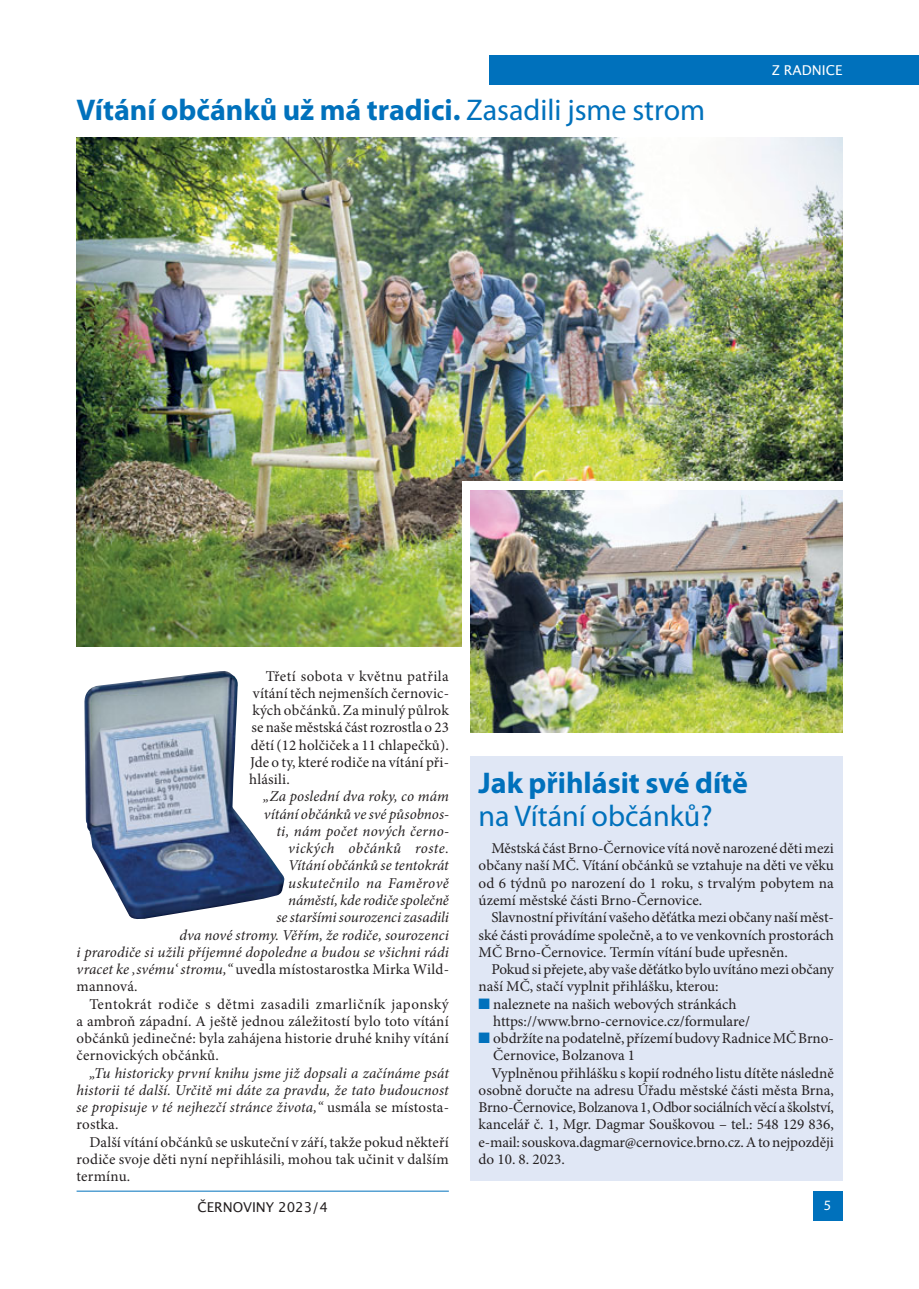
<style>
.page{position:relative;width:919px;height:1289px;background:#fff}
.page>*{position:absolute;margin:0;border:0;box-sizing:border-box;transform-origin:0 0}
.t1{font:700 30px "Myriad Pro";color:#0071bc}
.t2{font:30px "Myriad Pro";color:#0071bc}
.t3{font:15px/17.2px "Minion Pro";color:#231f20;text-align:justify}
.t4{font:italic 15px/17.2px "Minion Pro";letter-spacing:.005em;color:#231f20;text-align:justify}
.t5{font:15px "Minion Pro";letter-spacing:-.02em;color:#231f20}
.t6{font:15px "Minion Pro";letter-spacing:.035em;color:#231f20}
.t7{font:italic 15px "Minion Pro";letter-spacing:.025em;color:#231f20}
.t8{font:14.25px "Myriad Pro";color:#fff}
.t9{font:13.5px "Lucida Grande";color:#231f20}
.t10{font:13.5px "Lucida Grande";color:#fff}
.s1{font-weight:400}
.s2{font-style:italic}
.s3{font-style:normal}
.s4{color:#0071bc}
</style>
<div class="page">
<hr style="left:77px;top:1190px;width:372px;height:1px;background:#0071bc">
<div style="left:812px;top:1191px;width:30px;height:29px;background:#0071bc"></div>
<div style="left:490px;top:55px;width:428px;height:30px;background:#0071bc"></div>
<img style="left:77px;top:137px;width:765px;height:509px">
<div style="left:470px;top:756px;width:372px;height:424px;background:#e0e7f5"></div>
<div style="left:461px;top:481px;width:381px;height:257px;background:#fff"></div>
<img style="left:84px;top:671px;width:201px;height:248px">
<img style="left:470px;top:490px;width:372px;height:243px">
<h1 class="t1" style="left:77px;top:99px;width:630px">Vítání občánků už má tradici. <span class="s1">Zasadili jsme strom</span></h1>
<p class="t10" style="left:771px;top:63px;width:72px">Z RADNICE</p>
<p class="t3" style="left:249px;top:668px;width:201px;text-indent:17px">Třetí sobota v květnu patřila vítání těch nejmenších černovic&shy;kých občánků. Za minulý půlrok se naše městská část rozrostla o 23 dětí (12 holčiček a 11 chlapečků).<br>Jde o ty, které rodiče na vítání při&shy;hlásili.</p>
<p class="t4" style="left:263px;top:789px;width:187px">„Za poslední dva roky, co mám</p>
<p class="t4" style="left:264px;top:806px;width:187px">vítání občánků ve své působnos-</p>
<p class="t4" style="left:276px;top:823px;width:174px">ti, nám počet nových černo-</p>
<p class="t7" style="left:288px;top:842px;width:162px">vických občánků roste.</p>
<p class="t4" style="left:288px;top:858px;width:162px">Vítání občánků se tentokrát</p>
<p class="t7" style="left:288px;top:877px;width:162px">uskutečnilo na Faměrově</p>
<p class="t4" style="left:288px;top:892px;width:162px">náměstí, kde rodiče společně</p>
<p class="t4" style="left:276px;top:910px;width:174px">se staršími sourozenci zasadili</p>
<p class="t4" style="left:179px;top:927px;width:271px">dva nové stromy. Věřím, že rodiče, sourozenci</p>
<p class="t4" style="left:77px;top:944px;width:374px">i prarodiče si užili příjemné dopoledne a budou se všichni rádi</p>
<p class="t3" style="left:77px;top:961px;width:374px"><span class="s2">vracet ke ‚svému‘ stromu,“</span> uvedla místostarostka Mirka Wild-</p>
<p class="t3" style="left:77px;top:979px;width:62px">mannová.</p>
<p class="t6" style="left:89px;top:997px;width:361px">Tentokrát rodiče s dětmi zasadili zmarličník japonský</p>
<p class="t3" style="left:77px;top:1013px;width:373px">a ambroň západní. A ještě jednou záležitostí bylo toto vítání</p>
<p class="t3" style="left:77px;top:1030px;width:374px">občánků jedinečné: byla zahájena historie druhé knihy vítání</p>
<p class="t3" style="left:77px;top:1048px;width:144px">černovických občánků.</p>
<p class="t4" style="left:77px;top:1065px;width:374px;text-indent:13px">„Tu historicky první knihu jsme již dopsali a začínáme psát historii té další. Určitě mi dáte za pravdu, že tato budoucnost se propisuje v té nejhezčí stránce života,“ <span class="s3">usmála se místosta&shy;rostka.</span></p>
<p class="t3" style="left:77px;top:1134px;width:374px;text-indent:13px">Další vítání občánků se uskuteční v září, takže pokud někteří rodiče svoje děti nyní nepřihlásili, mohou tak učinit v dalším termínu.</p>
<h1 class="t1" style="left:478px;top:771px;width:271px">Jak přihlásit své dítě</h1>
<h1 class="t2" style="left:478px;top:804px;width:235px">na Vítání občánků?</h1>
<p class="t3" style="left:478px;top:841px;width:357px;text-indent:13px">Městská část Brno-Černovice vítá nově narozené děti mezi občany naší MČ. Vítání občánků se vztahuje na děti ve věku od 6 týdnů po narození do 1 roku, s trvalým pobytem na území městské části Brno-Černovice.</p>
<p class="t3" style="left:478px;top:910px;width:357px;text-indent:13px">Slavnostní přivítání vašeho děťátka mezi občany naší měst&shy;ské části provádíme společně, a to ve venkovních prostorách MČ Brno-Černovice. Termín vítání bude upřesněn.</p>
<p class="t3" style="left:478px;top:961px;width:357px;text-indent:13px">Pokud si přejete, aby vaše děťátko bylo uvítáno mezi občany naší MČ, stačí vyplnit přihlášku, kterou:</p>
<p class="t3" style="left:493px;top:996px;width:258px;text-indent:-15px"><span class="s4">■</span> naleznete na našich webových stránkách https://www.brno-cernovice.cz/formulare/</p>
<p class="t3" style="left:478px;top:1030px;width:357px"><span class="s4">■</span> obdržíte na podatelně, přízemí budovy Radnice MČ Brno-</p>
<p class="t3" style="left:493px;top:1048px;width:143px">Černovice, Bolzanova 1</p>
<p class="t3" style="left:491px;top:1065px;width:344px">Vyplněnou přihlášku s kopií rodného listu dítěte následně</p>
<p class="t3" style="left:478px;top:1082px;width:357px">osobně doručte na adresu Úřadu městské části města Brna,</p>
<p class="t5" style="left:478px;top:1101px;width:357px">Brno-Černovice, Bolzanova 1, Odbor sociálních věcí a školství,</p>
<p class="t3" style="left:478px;top:1117px;width:357px">kancelář č. 1, Mgr. Dagmar Souškovou – tel.: 548 129 836,</p>
<p class="t3" style="left:478px;top:1134px;width:356px">e-mail: souskova.dagmar@cernovice.brno.cz. A to nejpozději</p>
<p class="t3" style="left:478px;top:1151px;width:88px">do 10. 8. 2023.</p>
<p class="t9" style="left:197px;top:1198px;width:132px">ČERNOVINY 2023/4</p>
<p class="t8" style="left:823px;top:1199px;width:9px">5</p>
</div>
